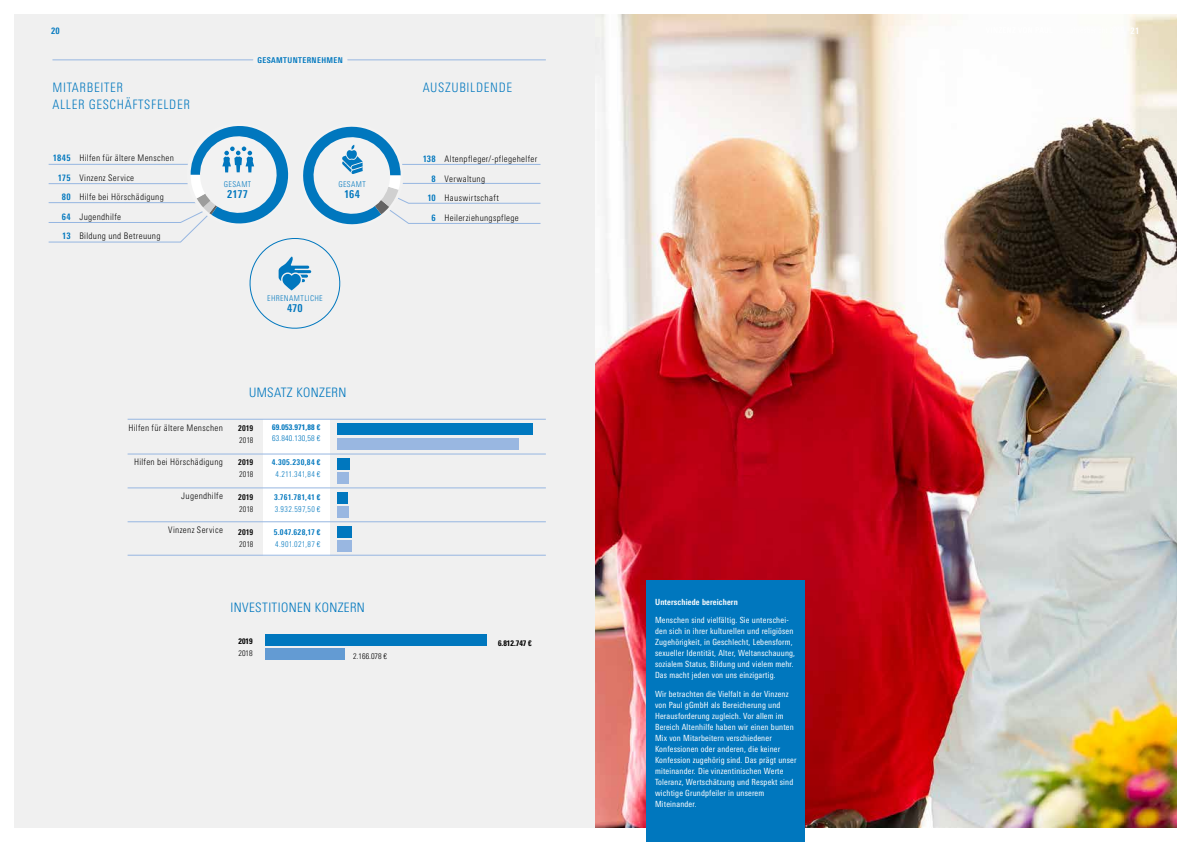
<style>
.page{position:relative;width:1191px;height:842px;background:#fff}
.page>*{position:absolute;margin:0;border:0;box-sizing:border-box;transform-origin:0 0}
.t1{font:300 condensed 13px/17px "Linotype Univers";letter-spacing:.05em;color:#0077be}
.t2{font:300 condensed 13px "Univers LT Std";letter-spacing:.03em;color:#0077be}
.t3{font:700 condensed 11px "Linotype Univers";letter-spacing:.01em;color:#0077be}
.t4{font:300 condensed 9px "Linotype Univers";letter-spacing:.035em;color:#000}
.t5{font:700 condensed 9px "Linotype Univers";color:#0077be}
.t6{font:condensed 8.5px/11px "Linotype Univers";letter-spacing:.02em;color:#fff}
.t7{font:700 condensed 8.5px "Linotype Univers";letter-spacing:.02em;color:#fff}
.t8{font:700 condensed 8px/12px "Linotype Univers";letter-spacing:.05em;color:#0077be}
.t9{font:300 condensed 8px "Linotype Univers";letter-spacing:.05em;color:#0077be}
.t10{font:700 condensed 8px "Linotype Univers";color:#000}
.t11{font:300 condensed 8px "Linotype Univers";letter-spacing:.005em;color:#000}
.t12{font:700 condensed 8px "Univers LT Std";color:#000}
.t13{font:300 condensed 8px "Univers LT Std";color:#000}
.t14{font:700 condensed 8px "Univers LT Std";letter-spacing:.02em;color:#0077be}
.t15{font:300 condensed 8px "Univers LT Std";letter-spacing:.02em;color:#0077be}
.s1{font-weight:700;color:#0077be}
.s2{color:#f2f2f2}
.s3{font-family:"Univers LT Std"}
.s4{font-weight:300}
.s5{font-family:"Univers LT Std";font-weight:300}
</style>
<div class="page">
<div style="left:14px;top:14px;width:581px;height:814px;background:#f0f0f0"></div>
<img style="left:595px;top:14px;width:581px;height:814px">
<div style="left:263px;top:419px;width:67px;height:136px;background:#fff"></div>
<svg style="left:48px;top:126px;width:493px;height:203px"></svg>
<hr style="left:52px;top:60px;width:494px;height:1px;background:#96b6e1">
<div style="left:253px;top:57px;width:94px;height:8px;background:#f2f2f2"></div>
<hr style="left:128px;top:419px;width:418px;height:1px;background:#96b6e1">
<hr style="left:128px;top:555px;width:418px;height:1px;background:#96b6e1">
<hr style="left:128px;top:454px;width:418px;height:1px;background:#96b6e1">
<hr style="left:128px;top:488px;width:418px;height:1px;background:#96b6e1">
<hr style="left:128px;top:522px;width:418px;height:1px;background:#96b6e1">
<div style="left:646px;top:581px;width:159px;height:261px;background:#0077be"></div>
<div style="left:337px;top:424px;width:196px;height:11px;background:#0078bf"></div>
<div style="left:337px;top:438px;width:181px;height:11px;background:#99b7e1"></div>
<div style="left:337px;top:458px;width:12px;height:11px;background:#0077be"></div>
<div style="left:337px;top:472px;width:12px;height:12px;background:#99b7e1"></div>
<div style="left:337px;top:492px;width:11px;height:11px;background:#0077be"></div>
<div style="left:337px;top:506px;width:11px;height:12px;background:#99b7e1"></div>
<div style="left:337px;top:526px;width:14px;height:11px;background:#0077be"></div>
<div style="left:337px;top:540px;width:14px;height:11px;background:#99b7e1"></div>
<div style="left:266px;top:648px;width:79px;height:11px;background:#639bd3"></div>
<div style="left:266px;top:634px;width:221px;height:12px;background:#0077be"></div>
<p class="t5" style="left:51px;top:25px;width:10px">20</p>
<h1 class="t1" style="left:52px;top:79px;width:139px">MITARBEITER<br>ALLER GESCHÄFTSFELDER</h1>
<p class="t4" style="left:53px;top:153px;width:123px"><span class="s1">1845</span> Hilfen für ältere Menschen</p>
<p class="t4" style="left:58px;top:173px;width:78px"><span class="s1">175</span> Vinzenz Service</p>
<p class="t4" style="left:62px;top:192px;width:104px"><span class="s1">80</span> Hilfe bei Hörschädigung</p>
<p class="t4" style="left:62px;top:212px;width:61px"><span class="s1">64</span> Jugendhilfe</p>
<p class="t4" style="left:62px;top:231px;width:100px"><span class="s1">13</span> Bildung und Betreuung</p>
<p class="t8" style="left:253px;top:54px;width:96px"><span class="s2">–</span>GESAMTUNTERNEHMEN<span class="s2">–</span></p>
<p class="t9" style="left:224px;top:179px;width:29px">GESAMT</p>
<p class="t3" style="left:227px;top:187px;width:22px">2177</p>
<p class="t9" style="left:338px;top:179px;width:29px">GESAMT</p>
<p class="t3" style="left:344px;top:187px;width:17px">164</p>
<p class="t9" style="left:267px;top:293px;width:57px">EHRENAMTLICHE</p>
<p class="t3" style="left:287px;top:301px;width:17px">470</p>
<p class="t4" style="left:128px;top:422px;width:96px">Hilfen für ältere Menschen</p>
<p class="t4" style="left:134px;top:456px;width:90px">Hilfen bei Hörschädigung</p>
<p class="t4" style="left:181px;top:490px;width:43px">Jugendhilfe</p>
<p class="t4" style="left:168px;top:524px;width:56px">Vinzenz Service</p>
<h1 class="t2" style="left:249px;top:384px;width:99px">UMSATZ KONZERN</h1>
<p class="t10" style="left:238px;top:423px;width:17px">2019</p>
<p class="t11" style="left:239px;top:435px;width:16px">2018</p>
<p class="t14" style="left:272px;top:422px;width:50px">69.053.971,88 €</p>
<p class="t15" style="left:272px;top:433px;width:50px">63.840.130,58 €</p>
<p class="t10" style="left:238px;top:458px;width:17px">2019</p>
<p class="t11" style="left:239px;top:470px;width:16px">2018</p>
<p class="t10" style="left:238px;top:493px;width:17px">2019</p>
<p class="t11" style="left:239px;top:505px;width:16px">2018</p>
<p class="t10" style="left:238px;top:527px;width:17px">2019</p>
<p class="t11" style="left:239px;top:539px;width:16px">2018</p>
<p class="t8" style="left:272px;top:456px;width:50px;text-align:center">4.305.230,84 <span class="s3">€<br></span><span class="s4">4.211.341,84</span> <span class="s5">€</span></p>
<p class="t8" style="left:274px;top:491px;width:48px">3.761.781,41 <span class="s3">€<br></span><span class="s4">3.932.597,50</span> <span class="s5">€</span></p>
<p class="t8" style="left:274px;top:526px;width:48px">5.047.628,17 <span class="s3">€<br></span><span class="s4">4.901.021,87</span> <span class="s5">€</span></p>
<h1 class="t2" style="left:231px;top:600px;width:136px">INVESTITIONEN KONZERN</h1>
<p class="t12" style="left:238px;top:636px;width:16px">2019</p>
<p class="t13" style="left:238px;top:648px;width:16px">2018</p>
<p class="t13" style="left:353px;top:651px;width:35px">2.166.078 €</p>
<h1 class="t1" style="left:423px;top:79px;width:91px">AUSZUBILDENDE</h1>
<p class="t4" style="left:423px;top:154px;width:116px"><span class="s1">138</span> Altenpfleger/-pflegehelfer</p>
<p class="t4" style="left:431px;top:173px;width:55px"><span class="s1">8</span> Verwaltung</p>
<p class="t4" style="left:427px;top:193px;width:73px"><span class="s1">10</span> Hauswirtschaft</p>
<p class="t4" style="left:431px;top:212px;width:89px"><span class="s1">6</span> Heilerziehungspflege</p>
<p class="t12" style="left:498px;top:638px;width:35px">6.812.747 €</p>
<p class="t7" style="left:655px;top:596px;width:84px">Unterschiede bereichern</p>
<p class="t6" style="left:655px;top:614px;width:142px">Menschen sind vielfältig. Sie unterschei&shy;den sich in ihrer kulturellen und religiösen Zugehörigkeit, in Geschlecht, Lebensform, sexueller Identität, Alter, Weltanschauung, sozialem Status, Bildung und vielem mehr.<br>Das macht jeden von uns einzigartig.</p>
<p class="t6" style="left:655px;top:688px;width:143px">Wir betrachten die Vielfalt in der Vinzenz von Paul gGmbH als Bereicherung und Herausforderung zugleich. Vor allem im Bereich Altenhilfe haben wir einen bunten Mix von Mitarbeitern verschiedener Konfessionen oder anderen, die keiner Konfession zugehörig sind. Das prägt unser miteinander. Die vinzentinischen Werte Toleranz, Wertschätzung und Respekt sind wichtige Grundpfeiler in unserem Miteinander.</p>
</div>
